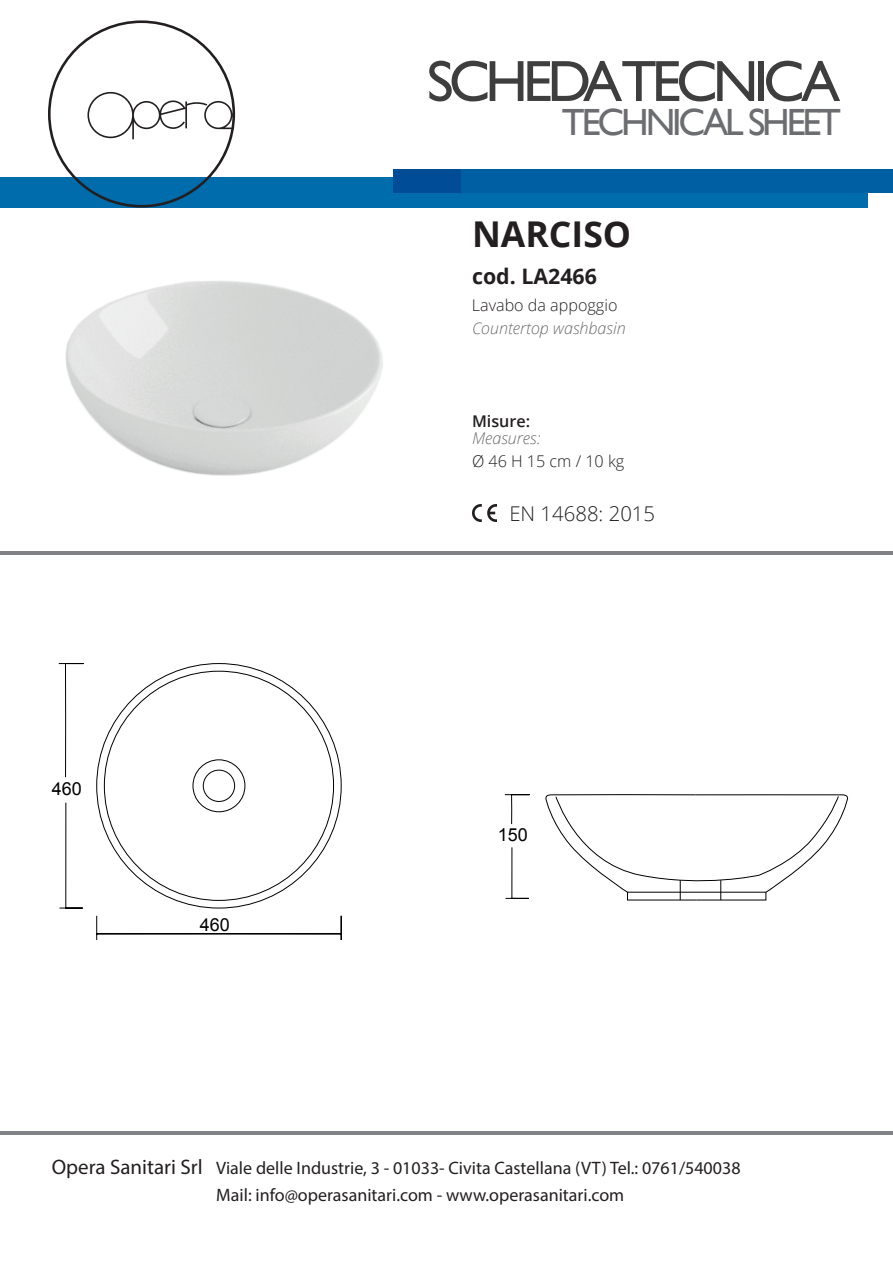
<style>
.page{position:relative;width:893px;height:1263px;background:#fff}
.page>*{position:absolute;margin:0;border:0;box-sizing:border-box;transform-origin:0 0}
.t1{font:58.35px "Gill Sans";letter-spacing:-.085em;color:#3e3e3f}
.t2{font:37.95px "Gill Sans";letter-spacing:-.085em;color:#6c6d70}
.t3{font:700 35.55px "Open Sans";color:#231f20}
.t4{font:700 21.3px "Open Sans";color:#231f20}
.t5{font:21px "Myriad Pro";color:#231f20}
.t6{font:300 20.4px "Open Sans";color:#231f20}
.t7{font:18px/27px "Myriad Pro";color:#231f20}
.t8{font:18px "Arial";color:#000001}
.t9{font:300 16.2px "Open Sans";color:#231f20}
.t10{font:italic 300 16.2px "Open Sans";color:#6c6d70}
.t11{font:600 16.2px "Open Sans";color:#231f20}
</style>
<div class="page">
<div style="left:0;top:177px;width:868px;height:31px;background:#006cac"></div>
<div style="left:393px;top:169px;width:500px;height:24px;background:#005fa3"></div>
<div style="left:393px;top:169px;width:67px;height:24px;background:#004c97"></div>
<hr style="left:0;top:1131px;width:893px;height:3px;background:#808285">
<hr style="left:0;top:551px;width:893px;height:3px;background:#808285">
<svg style="left:48px;top:20px;width:187px;height:188px"></svg>
<svg style="left:58px;top:663px;width:26px;height:114px"></svg>
<svg style="left:59px;top:802px;width:24px;height:106px"></svg>
<svg style="left:96px;top:915px;width:246px;height:25px"></svg>
<div style="left:193px;top:760px;width:52px;height:52px;border:1px solid #000001;border-radius:50%"></div>
<div style="left:203px;top:770px;width:32px;height:32px;border:1px solid #000001;border-radius:50%"></div>
<svg style="left:504px;top:794px;width:26px;height:30px"></svg>
<svg style="left:505px;top:847px;width:24px;height:52px"></svg>
<svg style="left:545px;top:794px;width:304px;height:107px"></svg>
<img style="left:65px;top:281px;width:318px;height:195px">
<div style="left:606px;top:909px;width:102px;height:102px;border:8px solid #231f20;border-radius:50%"></div>
<div style="left:612px;top:942px;width:92px;height:14px;background:#fff"></div>
<img style="left:472px;top:504px;width:24px;height:18px">
<h1 class="t1" style="left:427px;top:47px;width:415px">SCHEDA TECNICA</h1>
<h2 class="t2" style="left:562px;top:100px;width:281px">TECHNICAL SHEET</h2>
<h3 class="t3" style="left:472px;top:209px;width:161px">NARCISO</h3>
<p class="t4" style="left:472px;top:261px;width:126px">cod. LA2466</p>
<p class="t9" style="left:472px;top:294px;width:147px">Lavabo da appoggio</p>
<p class="t10" style="left:472px;top:316px;width:155px">Countertop washbasin</p>
<p class="t8" style="left:52px;top:777px;width:32px">460</p>
<p class="t8" style="left:200px;top:912px;width:32px">460</p>
<p class="t11" style="left:472px;top:410px;width:60px">Misure:</p>
<p class="t10" style="left:472px;top:427px;width:70px">Measures:</p>
<p class="t9" style="left:472px;top:450px;width:154px">Ø 46 H 15 cm / 10 kg</p>
<p class="t6" style="left:509px;top:499px;width:147px">EN 14688: 2015</p>
<p class="t8" style="left:498px;top:823px;width:32px">150</p>
<p class="t5" style="left:52px;top:1154px;width:153px">Opera Sanitari Srl</p>
<p class="t7" style="left:216px;top:1154px;width:526px">Viale delle Industrie, 3 - 01033- Civita Castellana (VT) Tel.: 0761/540038<br>Mail: info@operasanitari.com - www.operasanitari.com</p>
</div>
